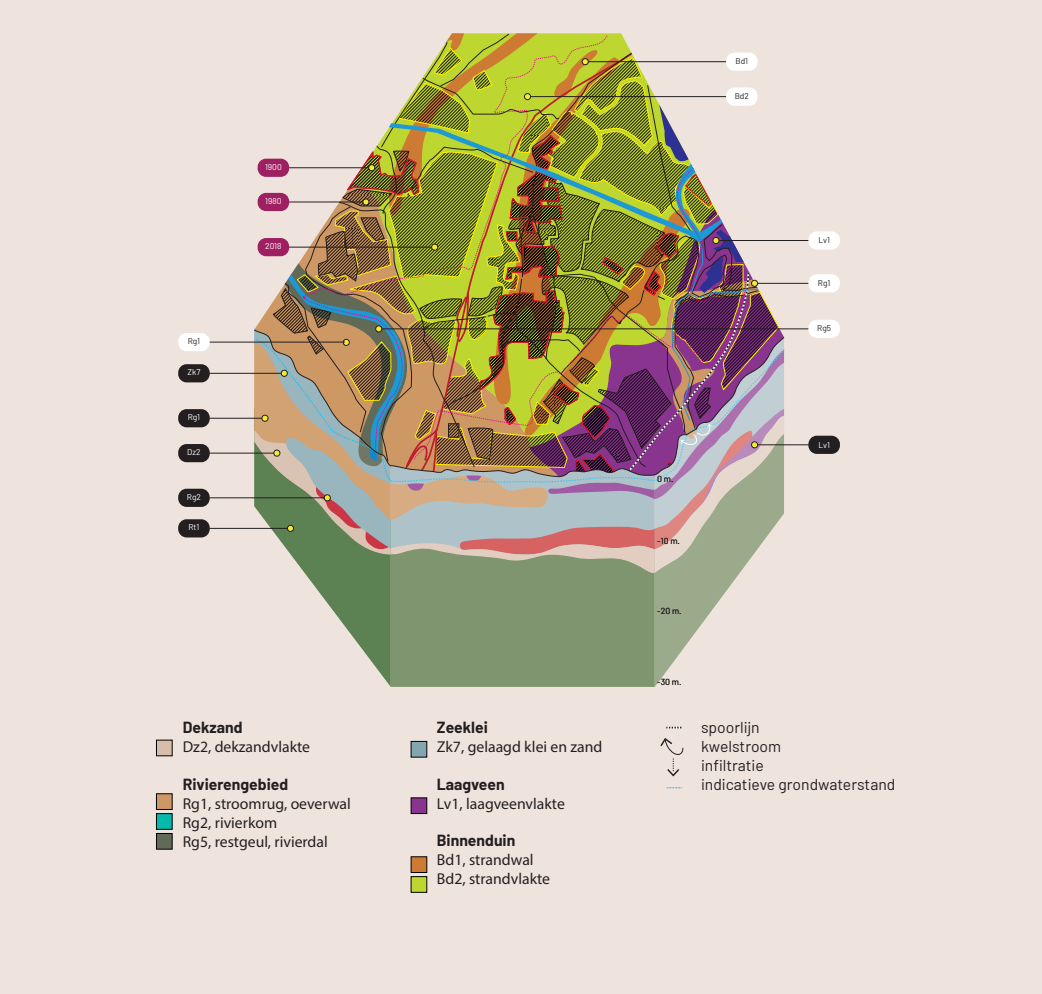
<style>
.page{position:relative;width:1042px;height:994px;background:#fff}
.page>*{position:absolute;margin:0;border:0;box-sizing:border-box;transform-origin:0 0}
.t1{font:15.75px/18.9px "Myriad Pro";color:#231f20}
.t2{font:15.75px/18.9px "Barlow";color:#231f20}
.t3{font:700 15.75px "Barlow";color:#231f20}
.t4{font:8.75px "Barlow";color:#231f20}
.t5{font:8.4px "Barlow";color:#fff}
.t6{font:8.4px "Barlow";color:#231f20}
</style>
<div class="page">
<div style="left:0;top:0;width:1042px;height:993px;background:#efe4dd"></div>
<hr style="left:208px;top:528px;width:79px;height:1px;background:#231f20">
<hr style="left:208px;top:373px;width:73px;height:1px;background:#231f20">
<hr style="left:206px;top:497px;width:119px;height:1px;background:#231f20">
<hr style="left:207px;top:452px;width:67px;height:1px;background:#231f20">
<hr style="left:208px;top:418px;width:54px;height:1px;background:#231f20">
<div style="left:178px;top:364px;width:32px;height:18px;background:#231f20;border-radius:8px"></div>
<div style="left:178px;top:519px;width:32px;height:18px;background:#231f20;border-radius:8px"></div>
<div style="left:178px;top:488px;width:32px;height:19px;background:#231f20;border-radius:8px"></div>
<div style="left:178px;top:409px;width:32px;height:18px;background:#231f20;border-radius:8px"></div>
<div style="left:178px;top:444px;width:32px;height:18px;background:#231f20;border-radius:8px"></div>
<hr style="left:718px;top:240px;width:96px;height:1px;background:#231f20">
<hr style="left:757px;top:283px;width:58px;height:1px;background:#231f20">
<hr style="left:382px;top:328px;width:432px;height:1px;background:#231f20">
<div style="left:808px;top:231px;width:32px;height:18px;background:#fff;border-radius:8px"></div>
<div style="left:808px;top:274px;width:32px;height:18px;background:#fff;border-radius:8px"></div>
<hr style="left:757px;top:444px;width:58px;height:1px;background:#231f20">
<div style="left:808px;top:435px;width:32px;height:19px;background:#231f20;border-radius:8px"></div>
<div style="left:808px;top:320px;width:32px;height:18px;background:#fff;border-radius:8px"></div>
<svg style="left:253px;top:33px;width:532px;height:653px"></svg>
<hr style="left:204px;top:341px;width:141px;height:1px;background:#231f20">
<div style="left:178px;top:333px;width:32px;height:18px;background:#fff;border-radius:8px"></div>
<img style="left:253px;top:328px;width:532px;height:149px">
<svg style="left:660px;top:738px;width:23px;height:38px"></svg>
<svg style="left:666px;top:726px;width:16px;height:2px"></svg>
<svg style="left:666px;top:787px;width:15px;height:1px"></svg>
<div style="left:156px;top:739px;width:16px;height:17px;background:#d8bdab;border:1px solid #000"></div>
<div style="left:156px;top:813px;width:16px;height:16px;background:#06b9ac;border:1px solid #000"></div>
<div style="left:411px;top:741px;width:16px;height:16px;background:#84a6b1;border:1px solid #000"></div>
<div style="left:156px;top:793px;width:16px;height:16px;background:#ce9864;border:1px solid #000"></div>
<div style="left:156px;top:833px;width:16px;height:16px;background:#616957;border:1px solid #000"></div>
<div style="left:411px;top:797px;width:16px;height:16px;background:#89348e;border:1px solid #000"></div>
<div style="left:411px;top:876px;width:16px;height:16px;background:#bed630;border:1px solid #000"></div>
<div style="left:411px;top:856px;width:16px;height:16px;background:#cd7b33"></div>
<p class="t5" style="left:265px;top:161px;width:18px">1900</p>
<p class="t5" style="left:265px;top:196px;width:18px">1980</p>
<p class="t6" style="left:188px;top:336px;width:14px">Rg1</p>
<p class="t5" style="left:188px;top:367px;width:14px">Zk7</p>
<p class="t5" style="left:188px;top:412px;width:14px">Rg1</p>
<p class="t5" style="left:187px;top:447px;width:15px">Dz2</p>
<p class="t5" style="left:187px;top:491px;width:16px">Rg2</p>
<p class="t5" style="left:188px;top:522px;width:13px">Rt1</p>
<p class="t5" style="left:265px;top:241px;width:18px">2018</p>
<p class="t3" style="left:183px;top:718px;width:61px">Dekzand</p>
<p class="t1" style="left:183px;top:737px;width:129px">Dz2, dekzandvlakte</p>
<p class="t3" style="left:183px;top:774px;width:107px">Rivierengebied</p>
<p class="t1" style="left:183px;top:794px;width:170px">Rg1, stroomrug, oeverwal<br>Rg2, rivierkom<br>Rg5, restgeul, rivierdal</p>
<p class="t3" style="left:437px;top:717px;width:53px">Zeeklei</p>
<p class="t1" style="left:437px;top:737px;width:167px">Zk7, gelaagd klei en zand</p>
<p class="t3" style="left:437px;top:774px;width:69px">Laagveen</p>
<p class="t1" style="left:437px;top:793px;width:129px">Lv1, laagveenvlakte</p>
<p class="t3" style="left:437px;top:831px;width:80px">Binnenduin</p>
<p class="t1" style="left:437px;top:850px;width:115px">Bd1, strandwal<br>Bd2, strandvlakte</p>
<p class="t6" style="left:735px;top:55px;width:14px">Bd1</p>
<p class="t6" style="left:735px;top:90px;width:16px">Bd2</p>
<p class="t6" style="left:818px;top:234px;width:13px">Lv1</p>
<p class="t6" style="left:818px;top:278px;width:14px">Rg1</p>
<p class="t6" style="left:817px;top:323px;width:15px">Rg5</p>
<p class="t4" style="left:657px;top:474px;width:18px">0 m.</p>
<p class="t4" style="left:657px;top:535px;width:24px">-10 m.</p>
<p class="t4" style="left:657px;top:605px;width:26px">-20 m.</p>
<p class="t5" style="left:818px;top:439px;width:13px">Lv1</p>
<p class="t4" style="left:657px;top:676px;width:26px">-30 m.</p>
<p class="t2" style="left:701px;top:717px;width:196px">spoorlijn<br>kwelstroom<br>infiltratie<br>indicatieve grondwaterstand</p>
</div>
